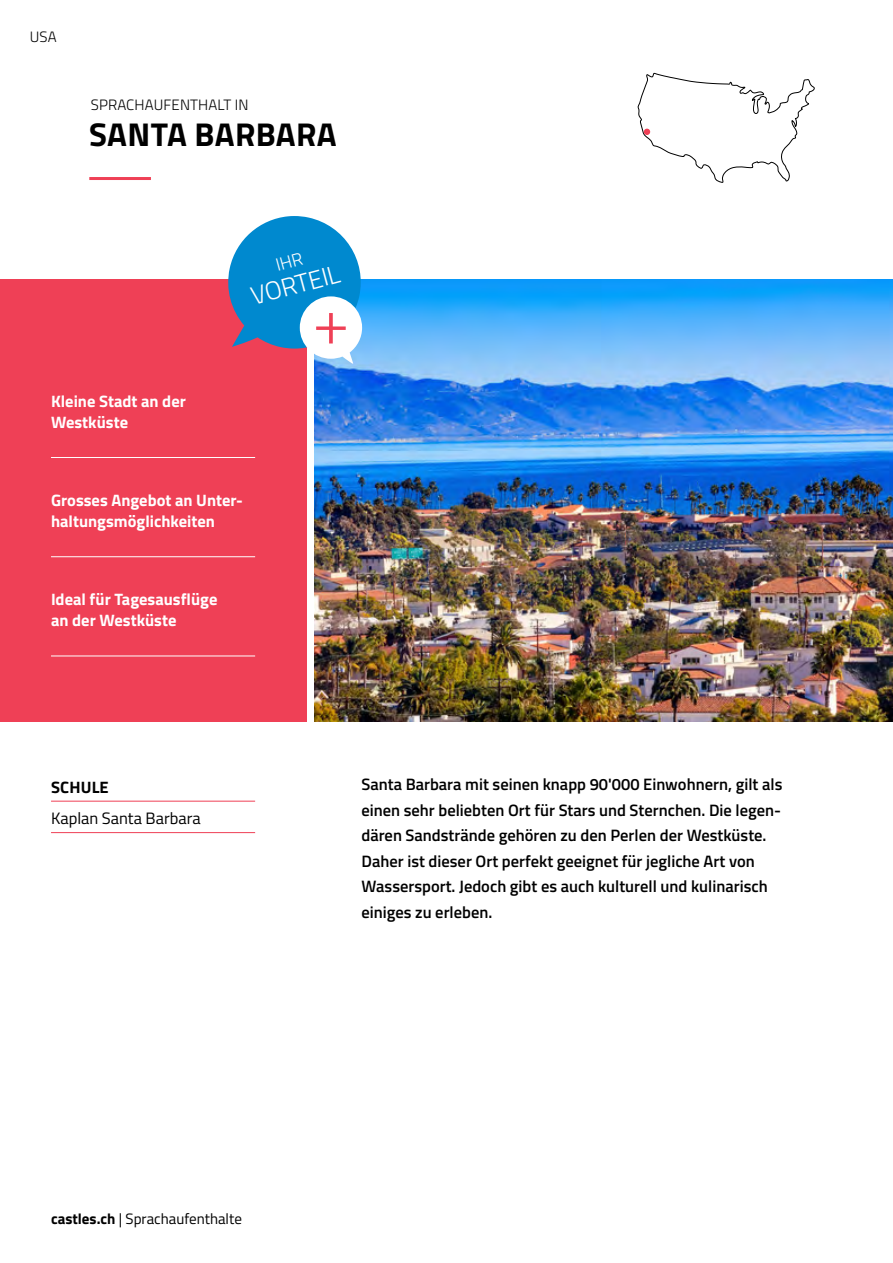
<style>
.page{position:relative;width:893px;height:1263px;background:#fff}
.page>*{position:absolute;margin:0;border:0;box-sizing:border-box;transform-origin:0 0}
.t1{font:700 33px "Titillium Web";letter-spacing:.005em;color:#000}
.t2{font:300 25.5px "Titillium Web";color:#fff}
.t3{font:600 16.5px/25.5px "Titillium Web";color:#000}
.t4{font:700 16.5px/21px "Titillium Web";color:#fff}
.t5{font:16.5px "Titillium Web";color:#000}
.t6{font:700 16.5px "Titillium Web";letter-spacing:.01em;color:#000}
.t7{font:15px "Titillium Web";color:#000}
.t8{font:300 15px "Titillium Web";letter-spacing:.01em;color:#000}
.s1{font-weight:700}
</style>
<div class="page">
<img style="left:315px;top:279px;width:578px;height:442px">
<div style="left:0;top:280px;width:306px;height:442px;background:#ef4056"></div>
<hr style="left:89px;top:177px;width:62px;height:3px;background:#ef4056">
<hr style="left:51px;top:801px;width:204px;height:1px;background:#ef4056">
<hr style="left:51px;top:832px;width:204px;height:1px;background:#ef4056">
<hr style="left:51px;top:457px;width:204px;height:1px;background:#fff">
<hr style="left:51px;top:556px;width:204px;height:1px;background:#fff">
<hr style="left:51px;top:656px;width:204px;height:1px;background:#fff">
<svg style="left:638px;top:72px;width:177px;height:111px"></svg>
<svg style="left:225px;top:216px;width:142px;height:148px"></svg>
<p class="t8" style="left:30px;top:26px;width:28px">USA</p>
<p class="t8" style="left:91px;top:94px;width:159px">SPRACHAUFENTHALT IN</p>
<h1 class="t1" style="left:89px;top:110px;width:249px">SANTA BARBARA</h1>
<h2 class="t2" style="left:247px;top:279px;width:92px;rotate:-15deg">VORTEIL</h2>
<p class="t4" style="left:51px;top:390px;width:136px">Kleine Stadt an der<br>Westküste</p>
<p class="t4" style="left:51px;top:489px;width:193px">Grosses Angebot an Unter&shy;haltungsmöglichkeiten</p>
<p class="t4" style="left:51px;top:588px;width:168px">Ideal für Tagesausflüge an der Westküste</p>
<p class="t6" style="left:51px;top:774px;width:59px">SCHULE</p>
<p class="t5" style="left:51px;top:806px;width:151px">Kaplan Santa Barbara</p>
<p class="t3" style="left:361px;top:771px;width:422px">Santa Barbara mit seinen knapp 90'000 Einwohnern, gilt als einen sehr beliebten Ort für Stars und Sternchen. Die legen&shy;dären Sandstrände gehören zu den Perlen der Westküste.<br>Daher ist dieser Ort perfekt geeignet für jegliche Art von Wassersport. Jedoch gibt es auch kulturell und kulinarisch einiges zu erleben.</p>
<p class="t7" style="left:51px;top:1207px;width:192px"><span class="s1">castles.ch</span> | Sprachaufenthalte</p>
</div>
